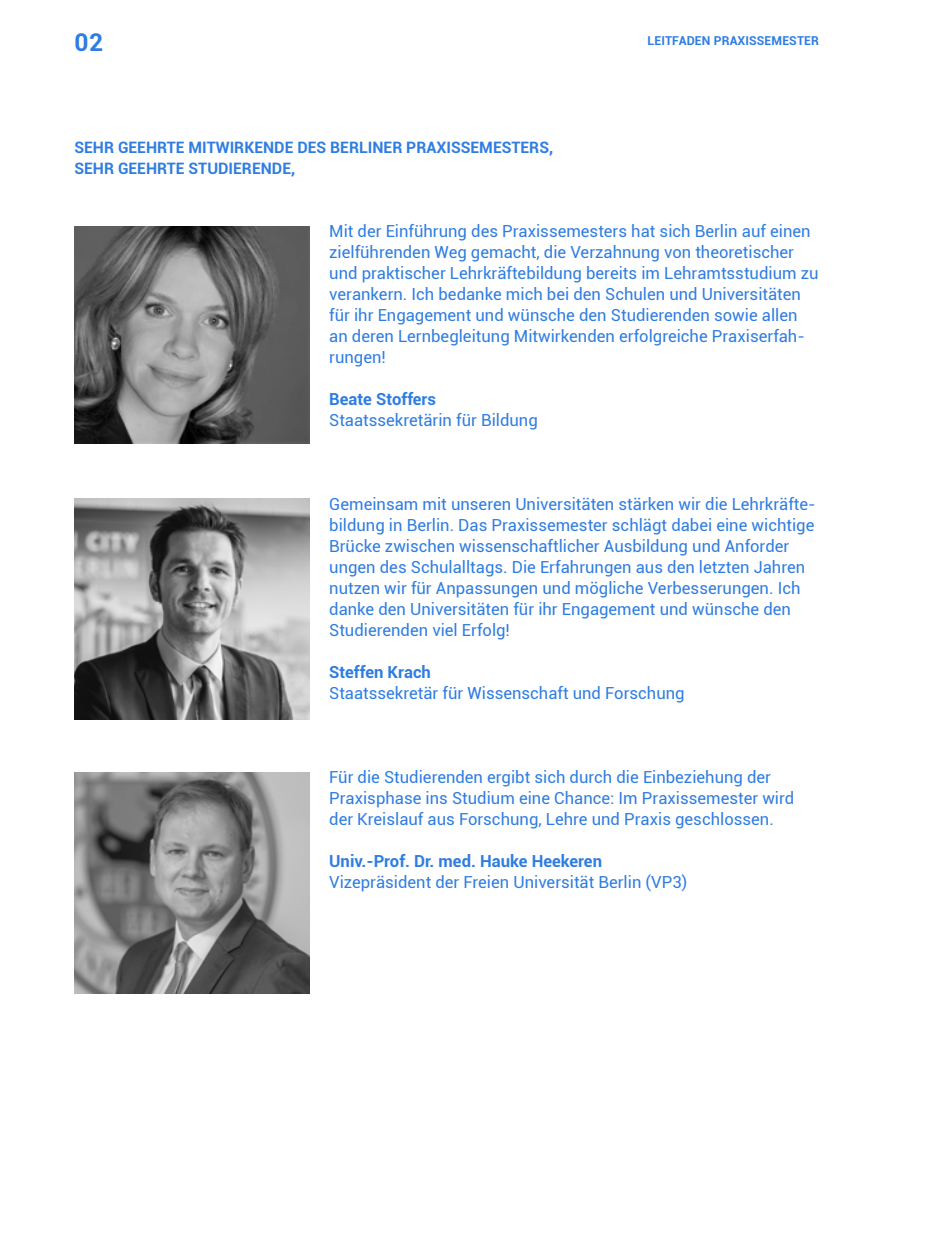
<style>
.page{position:relative;width:943px;height:1241px;background:#fff}
.page>*{position:absolute;margin:0;border:0;box-sizing:border-box;transform-origin:0 0}
.t1{font:700 24.5px "Roboto";color:#2f7de1}
.t2{font:16.62px/21px "Roboto";color:#2f7de1}
.t3{font:700 16.62px "Roboto";color:#2f7de1}
.t4{font:700 15.75px/21px "Roboto";color:#2f7de1}
.t5{font:700 12.25px "Roboto";letter-spacing:.01em;color:#2f7de1}
</style>
<div class="page">
<img style="left:75px;top:772px;width:234px;height:221px">
<img style="left:74px;top:226px;width:235px;height:217px">
<img style="left:74px;top:499px;width:235px;height:220px">
<h1 class="t1" style="left:74px;top:25px;width:30px">02</h1>
<p class="t5" style="left:647px;top:32px;width:173px">LEITFADEN PRAXISSEMESTER</p>
<p class="t4" style="left:74px;top:136px;width:480px">SEHR GEEHRTE MITWIRKENDE DES BERLINER PRAXISSEMESTERS,<br>SEHR GEEHRTE STUDIERENDE,</p>
<p class="t2" style="left:329px;top:220px;width:491px">Mit der Einführung des Praxissemesters hat sich Berlin auf einen zielführenden Weg gemacht, die Verzahnung von theoretischer und praktischer Lehrkräftebildung bereits im Lehramtsstudium zu verankern. Ich bedanke mich bei den Schulen und Universitäten für ihr Engagement und wünsche den Studierenden sowie allen an deren Lernbegleitung Mitwirkenden erfolgreiche Praxiserfah&shy;rungen!</p>
<p class="t3" style="left:329px;top:387px;width:108px">Beate Stoffers</p>
<p class="t2" style="left:329px;top:409px;width:210px">Staatssekretärin für Bildung</p>
<p class="t2" style="left:329px;top:493px;width:488px">Gemeinsam mit unseren Universitäten stärken wir die Lehrkräfte&shy;bildung in Berlin. Das Praxissemester schlägt dabei eine wichtige Brücke zwischen wissenschaftlicher Ausbildung und Anforder ungen des Schulalltags. Die Erfahrungen aus den letzten Jahren nutzen wir für Anpassungen und mögliche Verbesserungen. Ich danke den Universitäten für ihr Engagement und wünsche den Studierenden viel Erfolg!</p>
<p class="t3" style="left:329px;top:660px;width:103px">Steffen Krach</p>
<p class="t2" style="left:329px;top:682px;width:357px">Staatssekretär für Wissenschaft und Forschung</p>
<p class="t2" style="left:329px;top:766px;width:466px">Für die Studierenden ergibt sich durch die Einbeziehung der<br>Praxisphase ins Studium eine Chance: Im Praxissemester wird der Kreislauf aus Forschung, Lehre und Praxis geschlossen.</p>
<p class="t3" style="left:329px;top:849px;width:274px">Univ.-Prof. Dr. med. Hauke Heekeren</p>
<p class="t2" style="left:329px;top:871px;width:359px">Vizepräsident der Freien Universität Berlin (VP3)</p>
</div>
